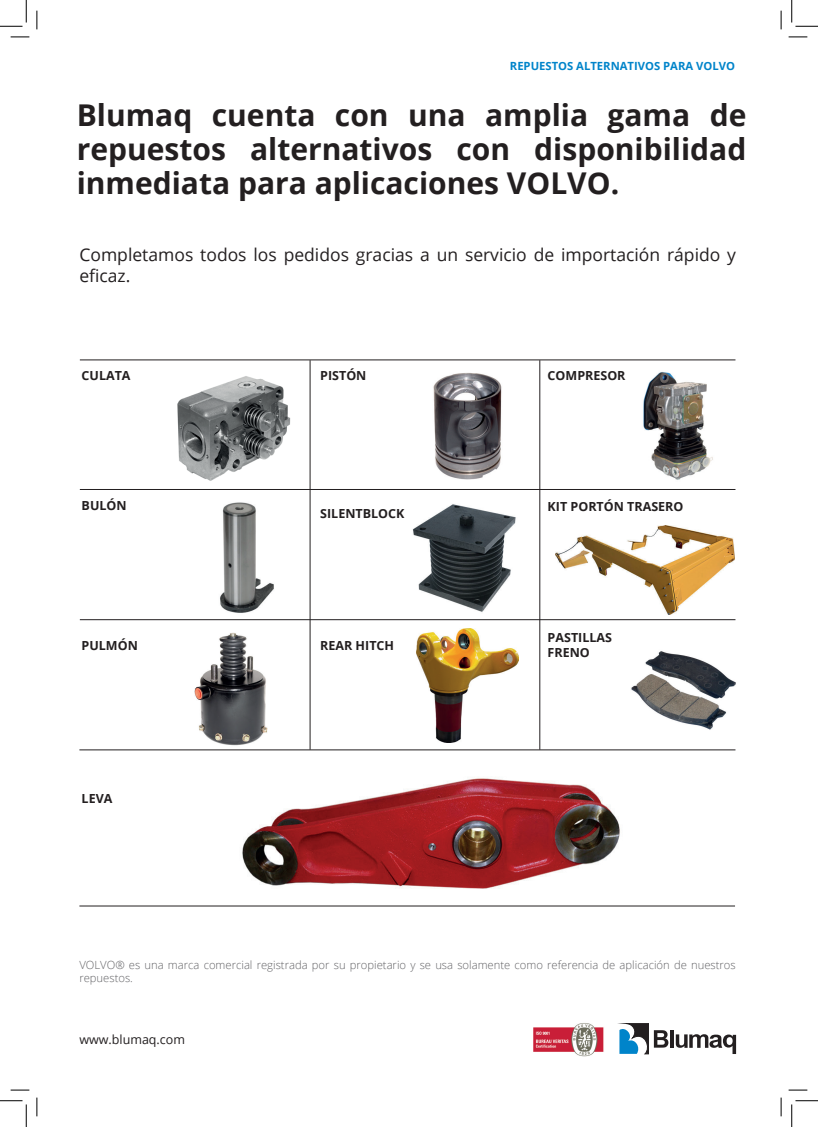
<style>
.page{position:relative;width:818px;height:1127px;background:#fff}
.page>*{position:absolute;margin:0;border:0;box-sizing:border-box;transform-origin:0 0}
.t1{font:700 30px/33.8px "Open Sans";color:#231f20;text-align:justify}
.t2{font:17.5px/21px "Open Sans";color:#231f20}
.t3{font:700 12.5px/15px "Open Sans";color:#231f20}
.t4{font:12.5px "Open Sans";color:#231f20}
.t5{font:300 11.25px/12.5px "Open Sans";color:#636366}
.t6{font:700 11.25px "Open Sans";color:#0084ca}
</style>
<div class="page">
<img style="left:242px;top:778px;width:378px;height:111px">
<img style="left:412px;top:504px;width:104px;height:108px">
<img style="left:194px;top:632px;width:74px;height:114px">
<img style="left:533px;top:1023px;width:71px;height:33px">
<hr style="left:80px;top:489px;width:655px;height:1px;background:#231f20">
<hr style="left:80px;top:619px;width:655px;height:1px;background:#231f20">
<hr style="left:79px;top:749px;width:656px;height:1px;background:#231f20">
<hr style="left:79px;top:905px;width:656px;height:1px;background:#231f20">
<hr style="left:80px;top:359px;width:655px;height:1px;background:#231f20">
<hr style="left:310px;top:360px;width:1px;height:389px;background:#231f20">
<hr style="left:539px;top:360px;width:1px;height:389px;background:#231f20">
<img style="left:177px;top:376px;width:114px;height:105px">
<img style="left:631px;top:651px;width:105px;height:79px">
<img style="left:220px;top:502px;width:54px;height:111px">
<img style="left:433px;top:373px;width:69px;height:107px">
<img style="left:643px;top:372px;width:70px;height:108px">
<img style="left:555px;top:525px;width:180px;height:89px">
<img style="left:416px;top:628px;width:103px;height:114px">
<hr style="left:670px;top:1029px;width:3px;height:18px;background:#231f20">
<svg style="left:619px;top:1023px;width:49px;height:30px"></svg>
<svg style="left:676px;top:1034px;width:60px;height:19px"></svg>
<svg style="left:11px;top:36px;width:18px;height:2px"></svg>
<svg style="left:788px;top:36px;width:19px;height:2px"></svg>
<svg style="left:11px;top:1089px;width:18px;height:1px"></svg>
<svg style="left:788px;top:1089px;width:19px;height:1px"></svg>
<svg style="left:36px;top:11px;width:2px;height:18px"></svg>
<svg style="left:36px;top:1097px;width:2px;height:18px"></svg>
<svg style="left:780px;top:11px;width:2px;height:18px"></svg>
<svg style="left:780px;top:1097px;width:2px;height:18px"></svg>
<svg style="left:0;top:0;width:27px;height:27px"></svg>
<svg style="left:0;top:1100px;width:27px;height:26px"></svg>
<svg style="left:791px;top:0;width:27px;height:27px"></svg>
<svg style="left:791px;top:1100px;width:27px;height:26px"></svg>
<p class="t6" style="left:510px;top:58px;width:227px">REPUESTOS ALTERNATIVOS PARA VOLVO</p>
<h1 class="t1" style="left:77px;top:98px;width:671px">Blumaq cuenta con una amplia gama de repuestos alternativos con disponibilidad inmediata para aplicaciones VOLVO.</h1>
<h2 class="t2" style="left:79px;top:244px;width:658px">Completamos todos los pedidos gracias a un servicio de importación rápido y eficaz.</h2>
<p class="t3" style="left:82px;top:367px;width:50px">CULATA</p>
<p class="t3" style="left:82px;top:497px;width:47px">BULÓN</p>
<p class="t3" style="left:82px;top:638px;width:58px">PULMÓN</p>
<p class="t3" style="left:82px;top:790px;width:32px">LEVA</p>
<p class="t3" style="left:320px;top:367px;width:48px">PISTÓN</p>
<p class="t3" style="left:548px;top:367px;width:79px">COMPRESOR</p>
<p class="t3" style="left:320px;top:505px;width:86px">SILENTBLOCK</p>
<p class="t3" style="left:548px;top:498px;width:137px">KIT PORTÓN TRASERO</p>
<p class="t3" style="left:320px;top:638px;width:75px">REAR HITCH</p>
<p class="t3" style="left:548px;top:629px;width:66px">PASTILLAS<br>FRENO</p>
<p class="t5" style="left:79px;top:958px;width:658px">VOLVO® es una marca comercial registrada por su propietario y se usa solamente como referencia de aplicación de nuestros repuestos.</p>
<p class="t4" style="left:79px;top:1030px;width:107px">www.blumaq.com</p>
</div>
